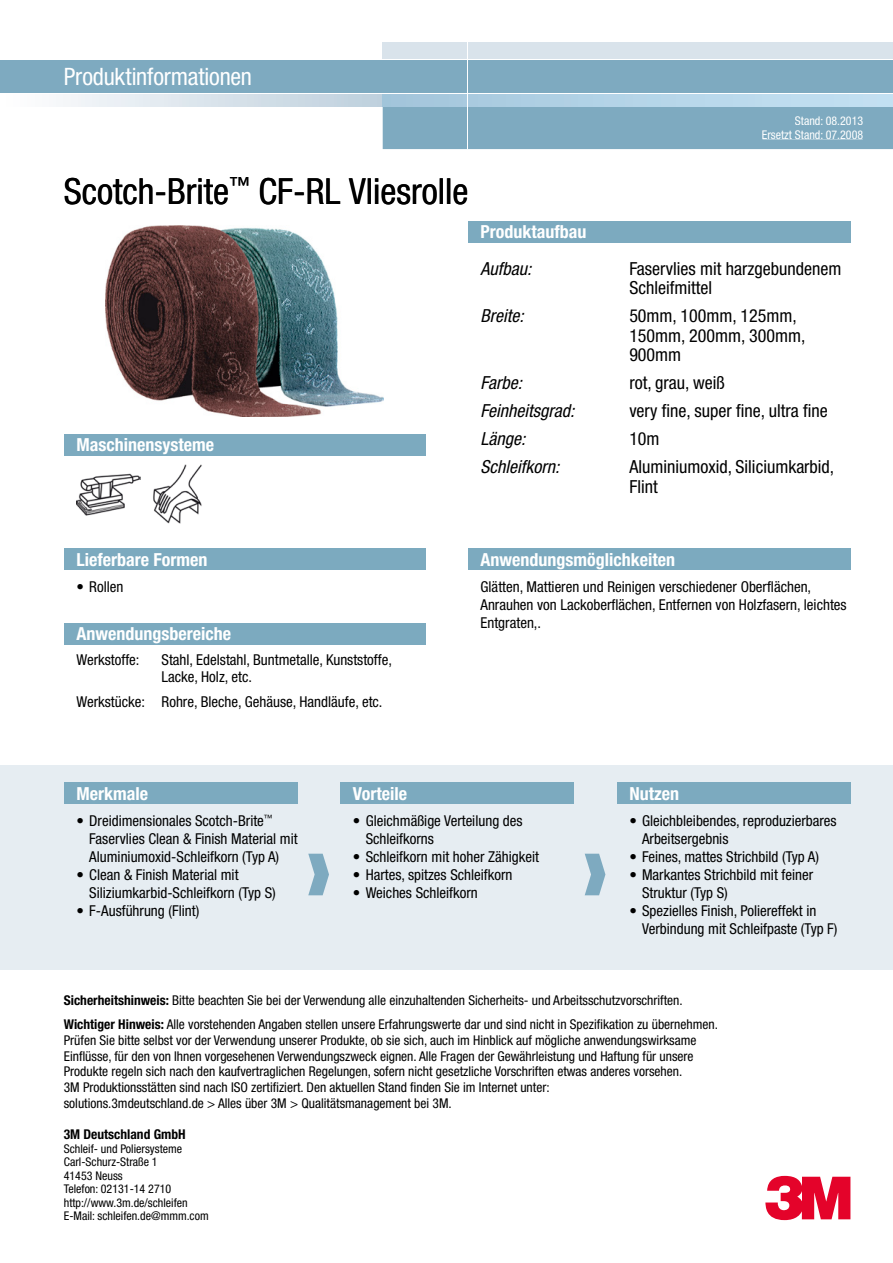
<style>
.page{position:relative;width:893px;height:1263px;background:#fff}
.page>*{position:absolute;margin:0;border:0;box-sizing:border-box;transform-origin:0 0}
.t1{font:condensed 36px "Helvetica Neue LT Pro";color:#000}
.t2{font:condensed 24px "Helvetica Neue LT Pro";letter-spacing:-.005em;color:#fff}
.t3{font:condensed 18px/19.5px "Helvetica Neue LT Pro";color:#000}
.t4{font:700 condensed 18px "Helvetica Neue LT Pro";color:#fff}
.t5{font:italic condensed 18px "Helvetica Neue LT Pro";color:#000}
.t6{font:condensed 15px/18px "Helvetica Neue LT Pro";color:#000}
.t7{font:condensed 13.5px/15.8px "Helvetica Neue LT Pro";color:#000}
.t8{font:700 condensed 13.5px "Helvetica Neue LT Pro";color:#000}
.t9{font:condensed 12px/13.5px "Helvetica Neue LT Pro";color:#000}
.t10{font:condensed 12px/14.4px "Helvetica Neue LT Pro";color:#fff;text-align:right}
.s1{font-weight:700}
</style>
<div class="page">
<div style="left:0;top:60px;width:893px;height:34px;background:#7eaac0"></div>
<div style="left:383px;top:43px;width:510px;height:17px;background:#d9e3eb"></div>
<svg style="left:63px;top:94px;width:320px;height:12px;background:#d8e2ea"></svg>
<div style="left:383px;top:106px;width:510px;height:43px;background:#7eaac0"></div>
<svg style="left:383px;top:94px;width:510px;height:12px;background:#b4d3e7"></svg>
<div style="left:795px;top:116px;width:68px;height:9px;background:#7eaac0"></div>
<div style="left:762px;top:130px;width:101px;height:9px;background:#7eaac0"></div>
<hr style="left:0;top:93px;width:893px;height:1px;background:#fff">
<hr style="left:468px;top:43px;width:1px;height:106px;background:#fff">
<hr style="left:0;top:59px;width:893px;height:1px;background:#fff">
<svg style="left:765px;top:1176px;width:85px;height:44px"></svg>
<div style="left:0;top:765px;width:893px;height:204px;background:#e6edf2"></div>
<svg style="left:308px;top:854px;width:21px;height:41px"></svg>
<svg style="left:585px;top:854px;width:20px;height:41px"></svg>
<img style="left:105px;top:225px;width:279px;height:192px">
<div style="left:468px;top:221px;width:382px;height:21px;background:#7caabf"></div>
<div style="left:64px;top:434px;width:361px;height:21px;background:#7caabf"></div>
<img style="left:77px;top:473px;width:63px;height:43px">
<img style="left:153px;top:464px;width:49px;height:60px">
<div style="left:64px;top:549px;width:361px;height:21px;background:#7caabf"></div>
<div style="left:468px;top:549px;width:382px;height:21px;background:#7caabf"></div>
<div style="left:64px;top:783px;width:234px;height:21px;background:#7caabf"></div>
<div style="left:340px;top:783px;width:234px;height:21px;background:#7caabf"></div>
<div style="left:617px;top:783px;width:233px;height:21px;background:#7caabf"></div>
<div style="left:64px;top:623px;width:361px;height:21px;background:#7caabf"></div>
<h2 class="t2" style="left:64px;top:62px;width:190px">Produktinformationen</h2>
<p class="t10" style="left:762px;top:113px;width:103px">Stand: 08.2013<br>Ersetzt Stand: 07.2008</p>
<h1 class="t1" style="left:64px;top:170px;width:406px">Scotch-Brite<sup>™</sup> CF-RL Vliesrolle</h1>
<p class="t4" style="left:77px;top:434px;width:139px">Maschinensysteme</p>
<p class="t4" style="left:480px;top:221px;width:107px">Produktaufbau</p>
<p class="t5" style="left:480px;top:258px;width:52px">Aufbau:</p>
<p class="t3" style="left:629px;top:258px;width:214px">Faservlies mit harzgebundenem<br>Schleifmittel</p>
<p class="t5" style="left:480px;top:305px;width:45px">Breite:</p>
<p class="t3" style="left:629px;top:306px;width:178px">50mm, 100mm, 125mm,<br>150mm, 200mm, 300mm,<br>900mm</p>
<p class="t5" style="left:480px;top:372px;width:43px">Farbe:</p>
<p class="t3" style="left:629px;top:373px;width:97px">rot, grau, weiß</p>
<p class="t5" style="left:480px;top:400px;width:95px">Feinheitsgrad:</p>
<p class="t3" style="left:629px;top:401px;width:200px">very fine, super fine, ultra fine</p>
<p class="t5" style="left:480px;top:428px;width:46px">Länge:</p>
<p class="t3" style="left:629px;top:429px;width:32px">10m</p>
<p class="t5" style="left:480px;top:456px;width:80px">Schleifkorn:</p>
<p class="t3" style="left:629px;top:457px;width:206px">Aluminiumoxid, Siliciumkarbid,<br>Flint</p>
<p class="t4" style="left:77px;top:548px;width:132px">Lieferbare Formen</p>
<p class="t6" style="left:77px;top:578px;width:48px">• Rollen</p>
<p class="t4" style="left:77px;top:623px;width:156px">Anwendungsbereiche</p>
<p class="t6" style="left:77px;top:651px;width:64px">Werkstoffe:</p>
<p class="t6" style="left:162px;top:651px;width:232px;line-height:16.5px">Stahl, Edelstahl, Buntmetalle, Kunststoffe,<br>Lacke, Holz, etc.</p>
<p class="t6" style="left:77px;top:692px;width:307px">Werkstücke: Rohre, Bleche, Gehäuse, Handläufe, etc.</p>
<p class="t4" style="left:480px;top:548px;width:196px">Anwendungsmöglichkeiten</p>
<p class="t6" style="left:480px;top:578px;width:368px">Glätten, Mattieren und Reinigen verschiedener Oberflächen,<br>Anrauhen von Lackoberflächen, Entfernen von Holzfasern, leichtes<br>Entgraten,.</p>
<p class="t4" style="left:77px;top:782px;width:73px">Merkmale</p>
<p class="t6" style="left:89px;top:812px;width:210px;text-indent:-13px">• Dreidimensionales Scotch-Brite<sup>™<br></sup>Faservlies Clean &amp; Finish Material mit<br>Aluminiumoxid-Schleifkorn (Typ A)</p>
<p class="t6" style="left:89px;top:866px;width:188px;text-indent:-13px">• Clean &amp; Finish Material mit<br>Siliziumkarbid-Schleifkorn (Typ S)</p>
<p class="t6" style="left:77px;top:902px;width:124px">• F-Ausführung (Flint)</p>
<p class="t4" style="left:353px;top:782px;width:56px">Vorteile</p>
<p class="t6" style="left:366px;top:812px;width:158px;text-indent:-13px">• Gleichmäßige Verteilung des<br>Schleifkorns</p>
<p class="t6" style="left:353px;top:848px;width:187px">• Schleifkorn mit hoher Zähigkeit</p>
<p class="t6" style="left:353px;top:866px;width:161px">• Hartes, spitzes Schleifkorn</p>
<p class="t6" style="left:353px;top:884px;width:126px">• Weiches Schleifkorn</p>
<p class="t4" style="left:629px;top:782px;width:51px">Nutzen</p>
<p class="t6" style="left:642px;top:812px;width:196px;text-indent:-13px">• Gleichbleibendes, reproduzierbares<br>Arbeitsergebnis</p>
<p class="t6" style="left:629px;top:848px;width:191px">• Feines, mattes Strichbild (Typ A)</p>
<p class="t6" style="left:642px;top:866px;width:173px;text-indent:-13px">• Markantes Strichbild mit feiner<br>Struktur (Typ S)</p>
<p class="t6" style="left:642px;top:902px;width:197px;text-indent:-13px">• Spezielles Finish, Poliereffekt in<br>Verbindung mit Schleifpaste (Typ F)</p>
<p class="t7" style="left:64px;top:988px;width:656px;line-height:24.3px"><span class="s1">Sicherheitshinweis:</span> Bitte beachten Sie bei der Verwendung alle einzuhaltenden Sicherheits- und Arbeitsschutzvorschriften.<br><span class="s1">Wichtiger Hinweis:</span> Alle vorstehenden Angaben stellen unsere Erfahrungswerte dar und sind nicht in Spezifikation zu übernehmen.</p>
<p class="t7" style="left:64px;top:1032px;width:634px">Prüfen Sie bitte selbst vor der Verwendung unserer Produkte, ob sie sich, auch im Hinblick auf mögliche anwendungswirksame Einflüsse, für den von Ihnen vorgesehenen Verwendungszweck eignen. Alle Fragen der Gewährleistung und Haftung für unsere Produkte regeln sich nach den kaufvertraglichen Regelungen, sofern nicht gesetzliche Vorschriften etwas anderes vorsehen.<br>3M Produktionsstätten sind nach ISO zertifiziert. Den aktuellen Stand finden Sie im Internet unter:<br>solutions.3mdeutschland.de &gt; Alles über 3M &gt; Qualitätsmanagement bei 3M.</p>
<p class="t8" style="left:64px;top:1126px;width:123px">3M Deutschland GmbH</p>
<p class="t9" style="left:64px;top:1142px;width:146px">Schleif- und Poliersysteme<br>Carl-Schurz-Straße 1<br>41453 Neuss<br>Telefon: 02131-14 2710 http://www.3m.de/schleifen<br>E-Mail: schleifen.de@mmm.com</p>
</div>
